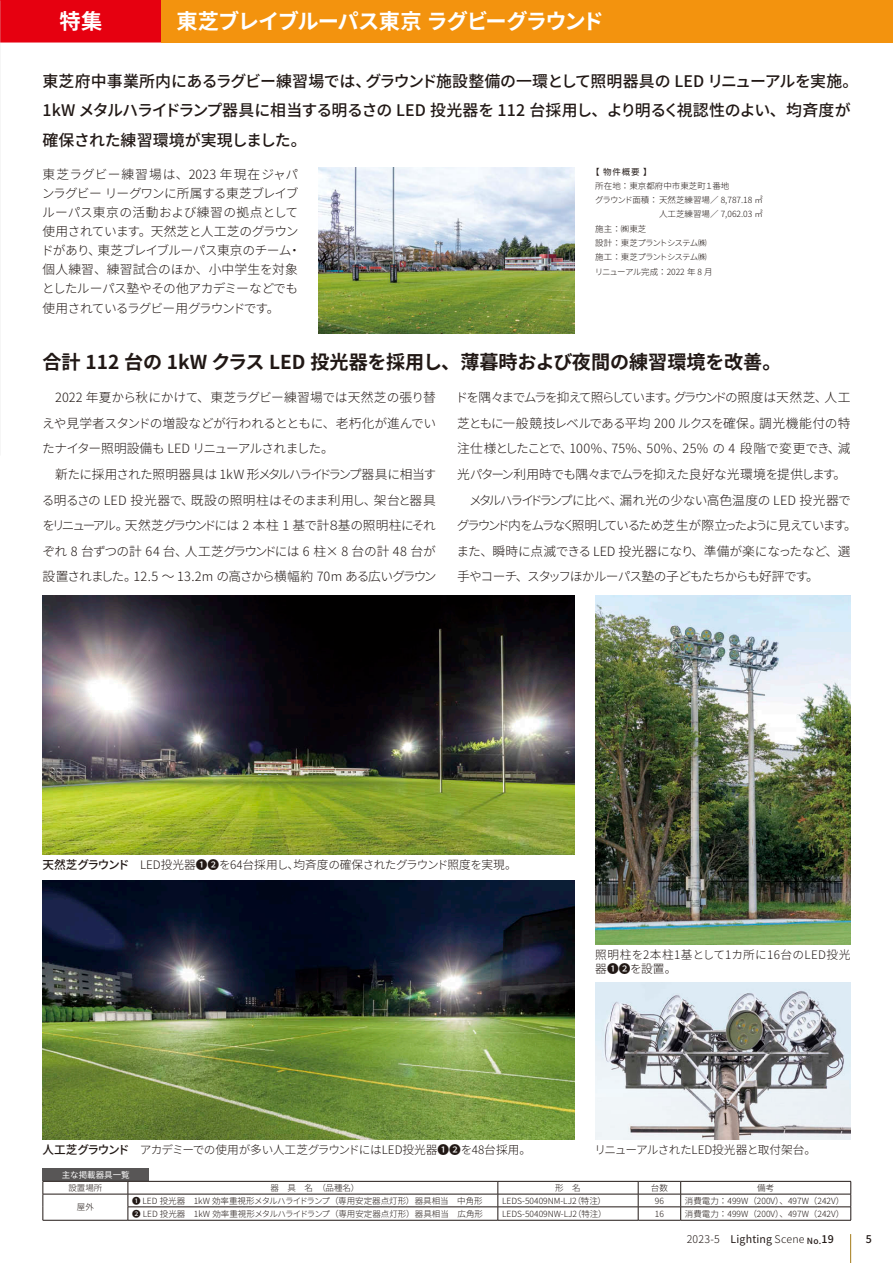
<style>
.page{position:relative;width:893px;height:1263px;background:#fff}
.page>*{position:absolute;margin:0;border:0;box-sizing:border-box;transform-origin:0 0}
.t1{font:700 21.3px "Toshiba Sans JP";letter-spacing:-.05em;color:#fff}
.t2{font:700 19.2px "Toshiba Sans JP";color:#211815}
.t3{font:500 15.9px/29.7px "Toshiba Sans JP";letter-spacing:-.015em;color:#211815}
.t4{font:300 12.75px/25.5px "Toshiba Sans JP";letter-spacing:-.045em;color:#211815;text-align:justify}
.t5{font:300 12.75px/19.2px "Toshiba Sans JP";letter-spacing:-.025em;color:#211815}
.t6{font:300 12.75px "Toshiba Sans JP";letter-spacing:-.075em;color:#211815}
.t7{font:300 12.75px "Toshiba Sans JP";letter-spacing:.01em;color:#211815}
.t8{font:300 12.75px "Toshiba Sans JP";letter-spacing:-.13em;color:#211815}
.t9{font:300 12.75px "Toshiba Sans JP";letter-spacing:-.125em;color:#211815}
.t10{font:300 12.75px "Toshiba Sans JP";letter-spacing:-.015em;color:#211815}
.t11{font:300 11.7px "Toshiba Sans JP";letter-spacing:-.02em;color:#211815}
.t12{font:300 11.7px "Toshiba Sans JP";color:#211815}
.t13{font:300 11.7px/14.9px "Toshiba Sans JP";letter-spacing:.03em;color:#211815}
.t14{font:300 11.7px "Toshiba Sans JP";letter-spacing:-.03em;color:#211815}
.t15{font:300 10.65px "Toshiba Sans JP";letter-spacing:.015em;color:#211815}
.t16{font:500 10.65px "Toshiba Sans JP";color:#211815}
.t17{font:300 8.55px "Toshiba Sans JP";color:#211815}
.t18{font:300 8.55px "Toshiba Sans JP";letter-spacing:-.095em;color:#211815}
.t19{font:300 8.55px "Toshiba Sans JP";letter-spacing:-.05em;color:#211815}
.t20{font:8.55px "Toshiba Sans JP";color:#fff}
.t21{font:8.55px "Toshiba Sans JP";color:#211815}
.s1{font-weight:500}
.s2{font-weight:400}
.s3{font-weight:500;font-size:8.55px}
</style>
<div class="page">
<svg style="left:850px;top:1234px;width:1px;height:29px"></svg>
<img style="left:43px;top:595px;width:531px;height:260px">
<img style="left:43px;top:880px;width:531px;height:260px">
<img style="left:595px;top:595px;width:255px;height:349px">
<img style="left:595px;top:982px;width:255px;height:158px">
<div style="left:43px;top:1168px;width:106px;height:13px;background:#585656"></div>
<hr style="left:43px;top:1220px;width:85px;height:1px;background:#211815">
<hr style="left:128px;top:1220px;width:370px;height:1px;background:#211815">
<hr style="left:498px;top:1220px;width:140px;height:1px;background:#211815">
<hr style="left:638px;top:1220px;width:43px;height:1px;background:#211815">
<svg style="left:43px;top:1181px;width:808px;height:39px"></svg>
<hr style="left:681px;top:1194px;width:170px;height:1px;background:#211815">
<hr style="left:681px;top:1206px;width:170px;height:1px;background:#211815">
<hr style="left:681px;top:1220px;width:170px;height:1px;background:#211815">
<img style="left:319px;top:167px;width:255px;height:166px">
<div style="left:0;top:0;width:162px;height:43px;background:#e60010"></div>
<div style="left:162px;top:0;width:731px;height:43px;background:#f3930e"></div>
<img style="left:0;top:0;width:1px;height:455px">
<h1 class="t1" style="left:59px;top:10px;width:44px">特集</h1>
<h1 class="t1" style="left:176px;top:10px;width:429px">東芝ブレイブルーパス東京 ラグビーグラウンド</h1>
<p class="t3" style="left:43px;top:66px;width:818px">東芝府中事業所内にあるラグビー練習場では、グラウンド施設整備の一環として照明器具の LED リニューアルを実施。<br>1kW メタルハライドランプ器具に相当する明るさの LED 投光器を 112 台採用し、より明るく視認性のよい、均斉度が確保された練習環境が実現しました。</p>
<p class="t5" style="left:41px;top:165px;width:261px">東芝ラグビー練習場は、2023 年現在ジャパンラグビー リーグワンに所属する東芝ブレイブルーパス東京の活動および練習の拠点として使用されています。天然芝と人工芝のグラウンドがあり、東芝ブレイブルーパス東京のチーム・個人練習、練習試合のほか、小中学生を対象としたルーパス塾やその他アカデミーなどでも使用されているラグビー用グラウンドです。</p>
<p class="t21" style="left:591px;top:167px;width:62px">【 物件概要 】</p>
<p class="t17" style="left:595px;top:181px;width:136px">所在地：東京都府中市東芝町１番地</p>
<p class="t17" style="left:595px;top:195px;width:169px">グラウンド面積： 天然芝練習場／ 8,787.18 ㎡</p>
<p class="t17" style="left:659px;top:209px;width:105px">人工芝練習場／ 7,062.03 ㎡</p>
<p class="t17" style="left:595px;top:224px;width:53px">施主：㈱東芝</p>
<p class="t18" style="left:595px;top:238px;width:113px">設計：東芝プラントシステム㈱</p>
<p class="t18" style="left:595px;top:252px;width:113px">施工：東芝プラントシステム㈱</p>
<p class="t19" style="left:595px;top:267px;width:120px">リニューアル完成：2022 年 8 月</p>
<h2 class="t2" style="left:43px;top:351px;width:741px">合計 112 台の 1kW クラス LED 投光器を採用し、薄暮時および夜間の練習環境を改善。</h2>
<p class="t4" style="left:42px;top:385px;width:396px;text-indent:13px">2022 年夏から秋にかけて、東芝ラグビー練習場では天然芝の張り替えや見学者スタンドの増設などが行われるとともに、老朽化が進んでいたナイター照明設備も LED リニューアルされました。</p>
<p class="t4" style="left:42px;top:462px;width:396px;text-indent:13px">新たに採用された照明器具は 1kW 形メタルハライドランプ器具に相当する明るさの LED 投光器で、既設の照明柱はそのまま利用し、架台と器具をリニューアル。天然芝グラウンドには 2 本柱 1 基で計８基の照明柱にそれぞれ 8 台ずつの計 64 台、人工芝グラウンドには 6 柱× 8 台の計 48 台が設置されました。12.5 ～ 13.2m の高さから横幅約 70m ある広いグラウン</p>
<p class="t9" style="left:456px;top:391px;width:396px">ドを隅々までムラを抑えて照らしています。グラウンドの照度は天然芝、人工</p>
<p class="t4" style="left:457px;top:411px;width:395px">芝ともに一般競技レベルである平均 200 ルクスを確保。調光機能付の特</p>
<p class="t7" style="left:457px;top:442px;width:395px">注仕様としたことで、100%、75%、50%、25% の 4 段階で変更でき、減</p>
<p class="t6" style="left:457px;top:467px;width:391px">光パターン利用時でも隅々までムラを抑えた良好な光環境を提供します。</p>
<p class="t4" style="left:469px;top:487px;width:383px">メタルハライドランプに比べ、漏れ光の少ない高色温度の LED 投光器で</p>
<p class="t8" style="left:457px;top:518px;width:402px">グラウンド内をムラなく照明しているため芝生が際立ったように見えています。</p>
<p class="t10" style="left:456px;top:544px;width:395px">また、瞬時に点滅できる LED 投光器になり、準備が楽になったなど、選</p>
<p class="t6" style="left:457px;top:569px;width:363px">手やコーチ、スタッフほかルーパス塾の子どもたちからも好評です。</p>
<p class="t12" style="left:43px;top:858px;width:476px"><span class="s1">天然芝グラウンド</span>　LED投光器<span class="s1">❶❷</span>を64台採用し、均斉度の確保されたグラウンド照度を実現。</p>
<p class="t13" style="left:595px;top:947px;width:257px">照明柱を2本柱1基として1カ所に16台のLED投光器<span class="s1">❶❷</span>を設置。</p>
<p class="t11" style="left:43px;top:1143px;width:490px"><span class="s1">人工芝グラウンド</span>　アカデミーでの使用が多い人工芝グラウンドにはLED投光器<span class="s1">❶❷</span>を48台採用。</p>
<p class="t14" style="left:594px;top:1143px;width:223px">リニューアルされたLED投光器と取付架台。</p>
<p class="t20" style="left:62px;top:1169px;width:70px">主な掲載器具一覧</p>
<p class="t17" style="left:68px;top:1183px;width:36px">設置場所</p>
<p class="t17" style="left:270px;top:1183px;width:90px">器　具　名　（品種名）</p>
<p class="t17" style="left:555px;top:1183px;width:27px">形　名</p>
<p class="t17" style="left:651px;top:1183px;width:19px">台数</p>
<p class="t17" style="left:757px;top:1183px;width:19px">備考</p>
<p class="t17" style="left:77px;top:1202px;width:19px">屋外</p>
<p class="t17" style="left:132px;top:1196px;width:352px"><span class="s1">❶</span> LED 投光器　1kW 効率重視形メタルハライドランプ（専用安定器点灯形）器具相当　中角形</p>
<p class="t17" style="left:502px;top:1196px;width:106px">LEDS-50409NM-LJ2（特注）</p>
<p class="t17" style="left:655px;top:1196px;width:11px">96</p>
<p class="t17" style="left:685px;top:1196px;width:161px">消費電力：499W（200V）、497W（242V）</p>
<p class="t17" style="left:132px;top:1209px;width:352px"><span class="s1">❷</span> LED 投光器　1kW 効率重視形メタルハライドランプ（専用安定器点灯形）器具相当　広角形</p>
<p class="t17" style="left:502px;top:1209px;width:106px">LEDS-50409NW-LJ2（特注）</p>
<p class="t17" style="left:655px;top:1209px;width:11px">16</p>
<p class="t17" style="left:685px;top:1209px;width:161px">消費電力：499W（200V）、497W（242V）</p>
<p class="t15" style="left:687px;top:1233px;width:149px">2023-5　<span class="s2">Lighting</span> Scene <span class="s3">No.</span><span class="s1">19</span></p>
<p class="t16" style="left:866px;top:1233px;width:8px">5</p>
</div>
